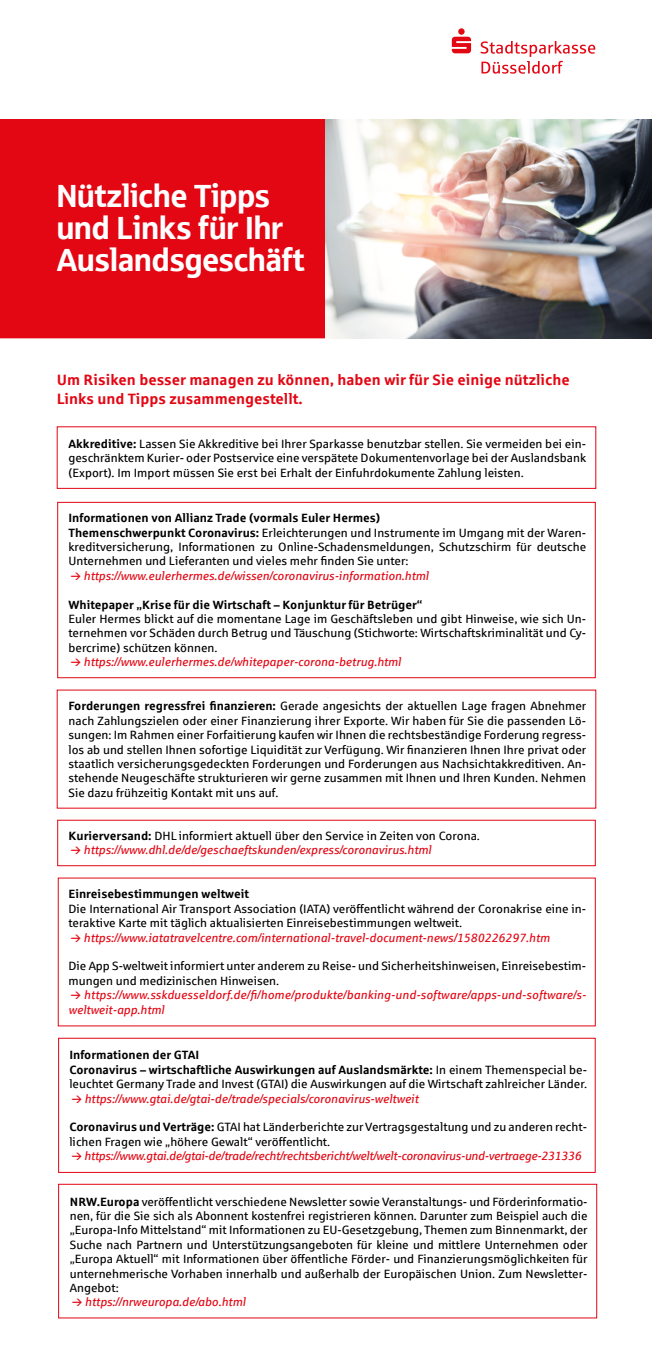
<style>
.page{position:relative;width:652px;height:1361px;background:#fff}
.page>*{position:absolute;margin:0;border:0;box-sizing:border-box;transform-origin:0 0}
.t1{font:32.1px/32.1px "Sparkasse Head";color:#fff}
.t2{font:700 15px/19px "Sparkasse Rg";color:#e30613}
.t3{font:12px/14.4px "Sparkasse Rg";color:#000}
.t4{font:italic 12px/14.4px "Sparkasse Rg";color:#e30613}
.t5{font:italic 12px "Sparkasse Rg";letter-spacing:-.02em;color:#e30613}
.t6{font:700 12px "Sparkasse Rg";color:#000}
.s1{font-weight:700}
.s2{font-weight:700;font-style:normal;color:#000}
.s3{font-style:normal;color:#000}
</style>
<div class="page">
<div style="left:57px;top:426px;width:539px;height:63px;background:#fff;border:1px solid #e30613"></div>
<div style="left:57px;top:502px;width:539px;height:176px;background:#fff;border:1px solid #e30613"></div>
<div style="left:58px;top:1037px;width:538px;height:136px;background:#fff;border:1px solid #e30613"></div>
<div style="left:57px;top:819px;width:539px;height:47px;background:#fff;border:1px solid #e30613"></div>
<div style="left:58px;top:1183px;width:539px;height:135px;background:#fff;border:1px solid #e30613"></div>
<div style="left:0;top:120px;width:623px;height:218px;background:#e30613"></div>
<img style="left:326px;top:119px;width:326px;height:219px">
<svg style="left:452px;top:28px;width:19px;height:25px"></svg>
<svg style="left:480px;top:41px;width:115px;height:33px"></svg>
<h1 class="t1" style="left:57px;top:179px;width:250px">Nützliche Tipps und Links für Ihr<br>Auslandsgeschäft</h1>
<p class="t2" style="left:57px;top:369px;width:515px">Um Risiken besser managen zu können, haben wir für Sie einige nützliche<br>Links und Tipps zusammengestellt.</p>
<p class="t3" style="left:69px;top:436px;width:519px;text-align:justify"><span class="s1">Akkreditive:</span> Lassen Sie Akkreditive bei Ihrer Sparkasse benutzbar stellen. Sie vermeiden bei ein&shy;geschränktem Kurier- oder Postservice eine verspätete Dokumentenvorlage bei der Auslandsbank (Export). Im Import müssen Sie erst bei Erhalt der Einfuhrdokumente Zahlung leisten.</p>
<p class="t3" style="left:69px;top:510px;width:519px"><span class="s1">Informationen von Allianz Trade (vormals Euler Hermes)<br>Themenschwerpunkt Coronavirus:</span> Erleichterungen und Instrumente im Umgang mit der Waren&shy;kreditversicherung, Informationen zu Online-Schadensmeldungen, Schutzschirm für deutsche Unternehmen und Lieferanten und vieles mehr finden Sie unter:</p>
<p class="t4" style="left:84px;top:568px;width:347px">https://www.eulerhermes.de/wissen/coronavirus-information.html</p>
<p class="t6" style="left:69px;top:597px;width:356px">Whitepaper „Krise für die Wirtschaft – Konjunktur für Betrüger“</p>
<p class="t3" style="left:69px;top:611px;width:519px;text-align:justify">Euler Hermes blickt auf die momentane Lage im Geschäftsleben und gibt Hinweise, wie sich Un&shy;ternehmen vor Schäden durch Betrug und Täuschung (Stichworte: Wirtschaftskriminalität und Cy&shy;bercrime) schützen können.</p>
<p class="t4" style="left:84px;top:654px;width:319px">https://www.eulerhermes.de/whitepaper-corona-betrug.html</p>
<p class="t3" style="left:69px;top:699px;width:519px;text-align:justify"><span class="s1">Forderungen regressfrei finanzieren:</span> Gerade angesichts der aktuellen Lage fragen Abnehmer nach Zahlungszielen oder einer Finanzierung ihrer Exporte. Wir haben für Sie die passenden Lö&shy;sungen: Im Rahmen einer Forfaitierung kaufen wir Ihnen die rechtsbeständige Forderung regress&shy;los ab und stellen Ihnen sofortige Liquidität zur Verfügung. Wir finanzieren Ihnen Ihre privat oder staatlich versicherungsgedeckten Forderungen und Forderungen aus Nachsichtakkreditiven. An&shy;stehende Neugeschäfte strukturieren wir gerne zusammen mit Ihnen und Ihren Kunden. Nehmen Sie dazu frühzeitig Kontakt mit uns auf.</p>
<p class="t4" style="left:84px;top:828px;width:398px;text-indent:-15px"><span class="s2">Kurierversand:</span> <span class="s3">DHL informiert aktuell über den Service in Zeiten von Corona. </span>https://www.dhl.de/de/geschaeftskunden/express/coronavirus.html</p>
<p class="t6" style="left:69px;top:886px;width:182px">Einreisebestimmungen weltweit</p>
<p class="t3" style="left:69px;top:901px;width:519px">Die International Air Transport Association (IATA) veröffentlicht während der Coronakrise eine in&shy;teraktive Karte mit täglich aktualisierten Einreisebestimmungen weltweit.</p>
<p class="t4" style="left:84px;top:930px;width:468px">https://www.iatatravelcentre.com/international-travel-document-news/1580226297.htm</p>
<p class="t3" style="left:69px;top:958px;width:519px">Die App S-weltweit informiert unter anderem zu Reise- und Sicherheitshinweisen, Einreisebestim&shy;mungen und medizinischen Hinweisen.</p>
<p class="t4" style="left:69px;top:987px;width:519px;text-indent:15px">https://www.sskduesseldorf.de/fi/home/produkte/banking-und-software/apps-und-software/s&shy;weltweit-app.html</p>
<p class="t3" style="left:69px;top:1047px;width:519px"><span class="s1">Informationen der GTAI<br>Coronavirus – wirtschaftliche Auswirkungen auf Auslandsmärkte:</span> In einem Themenspecial be&shy;leuchtet Germany Trade and Invest (GTAI) die Auswirkungen auf die Wirtschaft zahlreicher Länder.</p>
<p class="t4" style="left:84px;top:1091px;width:335px">https://www.gtai.de/gtai-de/trade/specials/coronavirus-weltweit</p>
<p class="t3" style="left:69px;top:1119px;width:519px"><span class="s1">Coronavirus und Verträge:</span> GTAI hat Länderberichte zur Vertragsgestaltung und zu anderen recht&shy;lichen Fragen wie „höhere Gewalt“ veröffentlicht.</p>
<p class="t5" style="left:84px;top:1148px;width:499px">https://www.gtai.de/gtai-de/trade/recht/rechtsbericht/welt/welt-coronavirus-und-vertraege-231336</p>
<p class="t3" style="left:70px;top:1194px;width:519px;text-align:justify"><span class="s1">NRW.Europa</span> veröffentlicht verschiedene Newsletter sowie Veranstaltungs- und Förderinformatio&shy;nen, für die Sie sich als Abonnent kostenfrei registrieren können. Darunter zum Beispiel auch die „Europa-Info Mittelstand“ mit Informationen zu EU-Gesetzgebung, Themen zum Binnenmarkt, der Suche nach Partnern und Unterstützungsangeboten für kleine und mittlere Unternehmen oder „Europa Aktuell“ mit Informationen über öffentliche Förder- und Finanzierungsmöglichkeiten für unternehmerische Vorhaben innerhalb und außerhalb der Europäischen Union. Zum Newsletter-Angebot:</p>
<p class="t4" style="left:85px;top:1294px;width:162px">https://nrweuropa.de/abo.html</p>
</div>
